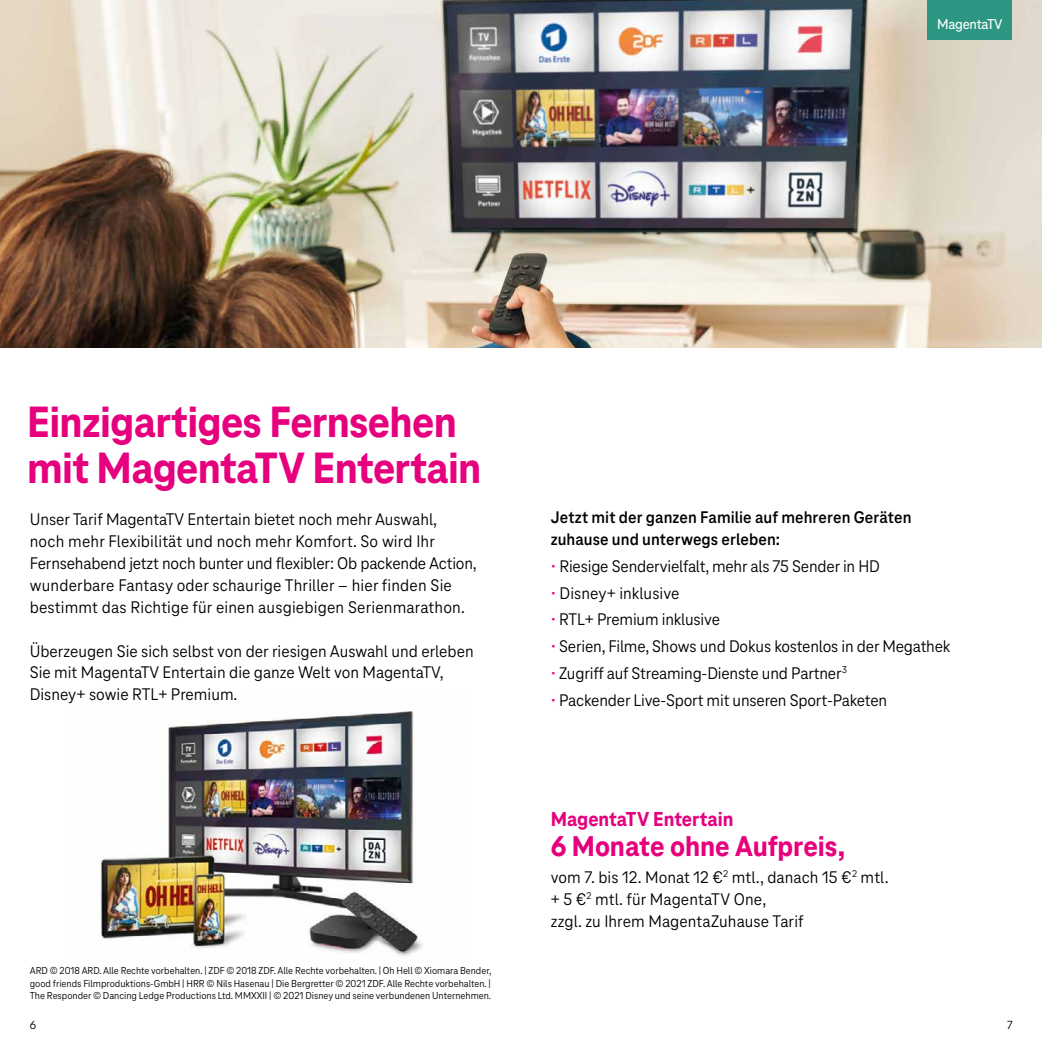
<style>
.page{position:relative;width:1042px;height:1042px;background:#fff}
.page>*{position:absolute;margin:0;border:0;box-sizing:border-box;transform-origin:0 0}
.t1{font:800 45.5px/45.5px "Tele Neo";letter-spacing:-.015em;color:#e6007d}
.t2{font:800 29.75px "Tele Neo";letter-spacing:-.005em;color:#e6007d}
.t3{font:800 21px "Tele Neo";color:#e6007d}
.t4{font:17.5px/21.9px "Tele Neo";color:#000}
.t5{font:700 17.5px/21.9px "Tele Neo";letter-spacing:.005em;color:#000}
.t6{font:500 14.88px "Tele Neo";letter-spacing:-.02em;color:#fff}
.t7{font:12.25px "Tele Neo";color:#000}
.t8{font:10.5px/12.2px "Tele Neo";color:#000;text-align:justify}
.s1{color:#e6007d}
</style>
<div class="page">
<img style="left:100px;top:711px;width:323px;height:245px">
<img style="left:0;top:0;width:1042px;height:347px">
<div style="left:927px;top:0;width:85px;height:40px;background:#2c9682"></div>
<p class="t6" style="left:937px;top:15px;width:67px">MagentaTV</p>
<h1 class="t1" style="left:27px;top:400px;width:456px">Einzigartiges Fernsehen mit MagentaTV Entertain</h1>
<p class="t4" style="left:30px;top:509px;width:448px">Unser Tarif MagentaTV Entertain bietet noch mehr Auswahl,<br>noch mehr Flexibilität und noch mehr Komfort. So wird Ihr Fernsehabend jetzt noch bunter und flexibler: Ob packende Action, wunderbare Fantasy oder schaurige Thriller – hier finden Sie bestimmt das Richtige für einen ausgiebigen Serienmarathon.</p>
<p class="t4" style="left:30px;top:640px;width:445px">Überzeugen Sie sich selbst von der riesigen Auswahl und erleben<br>Sie mit MagentaTV Entertain die ganze Welt von MagentaTV,<br>Disney+ sowie RTL+ Premium.</p>
<p class="t8" style="left:30px;top:965px;width:463px">ARD © 2018 ARD. Alle Rechte vorbehalten. | ZDF © 2018 ZDF. Alle Rechte vorbehalten. | Oh Hell © Xiomara Bender, good friends Filmproduktions-GmbH | HRR © Nils Hasenau | Die Bergretter © 2021 ZDF. Alle Rechte vorbehalten. | The Responder © Dancing Ledge Productions Ltd. MMXXII | © 2021 Disney und seine verbundenen Unternehmen.</p>
<p class="t5" style="left:551px;top:506px;width:362px">Jetzt mit der ganzen Familie auf mehreren Geräten zuhause und unterwegs erleben:</p>
<p class="t4" style="left:551px;top:555px;width:331px"><span class="s1">•</span> Riesige Sendervielfalt, mehr als 75 Sender in HD</p>
<p class="t4" style="left:551px;top:582px;width:130px"><span class="s1">•</span> Disney+ inklusive</p>
<p class="t4" style="left:551px;top:609px;width:171px"><span class="s1">•</span> RTL+ Premium inklusive</p>
<p class="t4" style="left:551px;top:636px;width:401px"><span class="s1">•</span> Serien, Filme, Shows und Dokus kostenlos in der Megathek</p>
<p class="t4" style="left:551px;top:662px;width:298px"><span class="s1">•</span> Zugriff auf Streaming-Dienste und Partner<sup>3</sup></p>
<p class="t4" style="left:551px;top:689px;width:338px"><span class="s1">•</span> Packender Live-Sport mit unseren Sport-Paketen</p>
<p class="t3" style="left:551px;top:807px;width:184px">MagentaTV Entertain</p>
<h2 class="t2" style="left:551px;top:829px;width:296px">6 Monate ohne Aufpreis,</h2>
<p class="t4" style="left:551px;top:866px;width:339px">vom 7. bis 12. Monat 12 €<sup>2</sup> mtl., danach 15 €<sup>2</sup> mtl. + 5 €<sup>2</sup> mtl. für MagentaTV One,<br>zzgl. zu Ihrem MagentaZuhause Tarif</p>
<p class="t7" style="left:30px;top:1017px;width:8px">6</p>
<p class="t7" style="left:1007px;top:1017px;width:7px">7</p>
</div>
